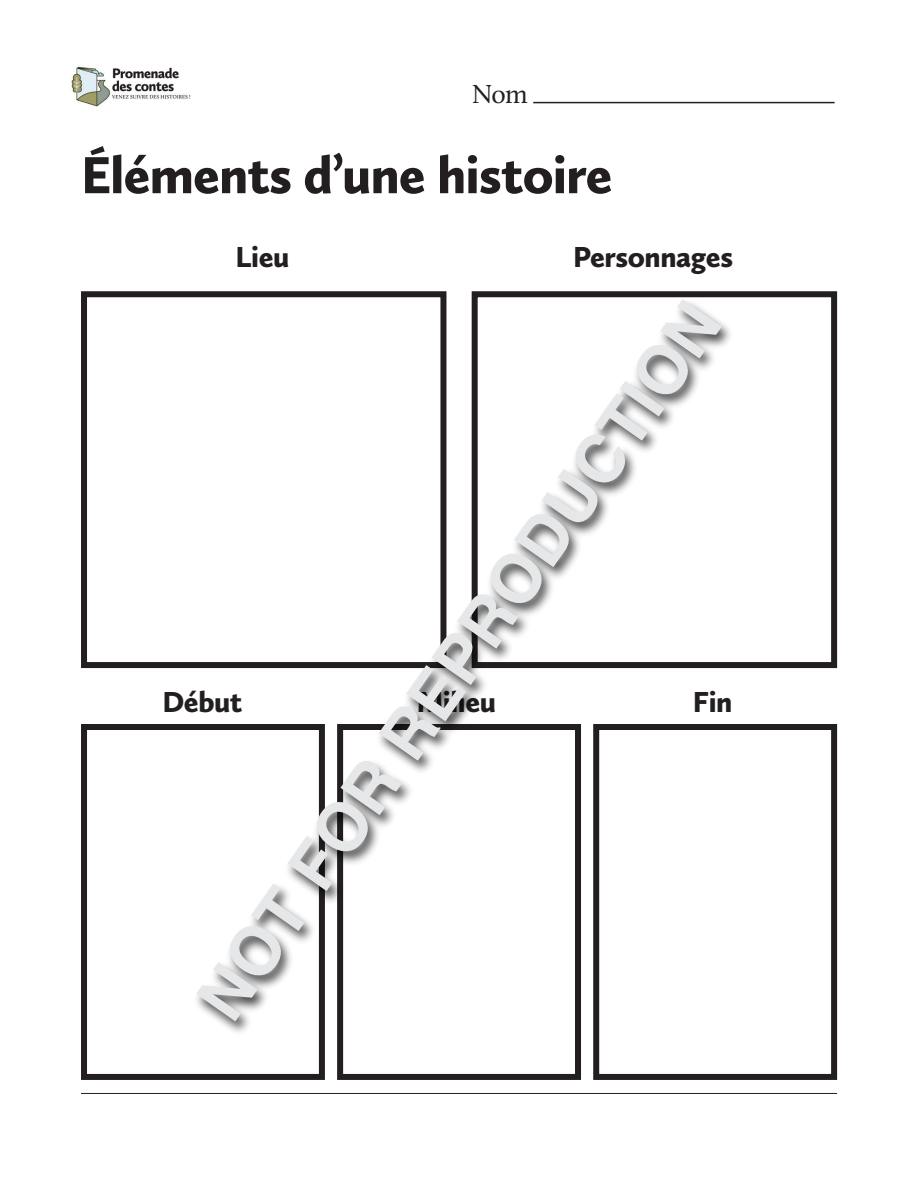
<style>
.page{position:relative;width:918px;height:1188px;background:#fff}
.page>*{position:absolute;margin:0;border:0;box-sizing:border-box;transform-origin:0 0}
.t1{font:700 66.45px "Helvetica";color:#e6e7e9}
.t2{font:900 54px "Calluna Sans";letter-spacing:-.015em;color:#231f20}
.t3{font:900 30px "Calluna Sans";letter-spacing:-.015em;color:#231f20}
.t4{font:27px "Calluna";color:#231f20}
</style>
<div class="page">
<img style="left:70px;top:66px;width:768px;height:1028px">
<p class="t4" style="left:472px;top:83px;width:58px">Nom</p>
<p class="t2" style="left:81px;top:154px;width:533px">Éléments d’une histoire</p>
<p class="t3" style="left:236px;top:246px;width:55px">Lieu</p>
<p class="t3" style="left:573px;top:246px;width:161px">Personnages</p>
<p class="t1" style="left:191px;top:996px;width:859px;rotate:-55deg">NOT FOR REPRODUCTION</p>
<p class="t3" style="left:162px;top:690px;width:81px">Début</p>
<p class="t3" style="left:417px;top:690px;width:81px">Milieu</p>
<p class="t3" style="left:693px;top:690px;width:41px">Fin</p>
</div>
